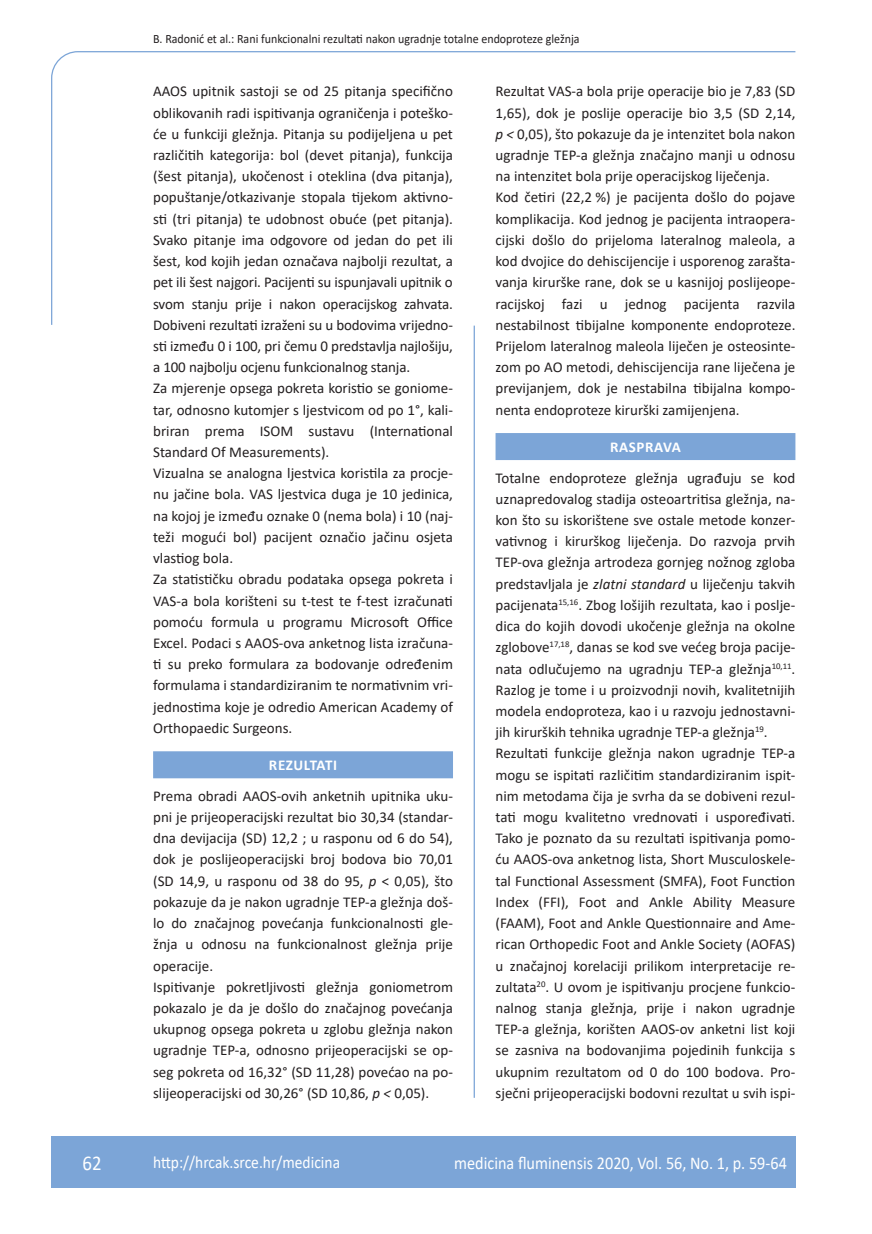
<style>
.page{position:relative;width:872px;height:1234px;background:#fff}
.page>*{position:absolute;margin:0;border:0;box-sizing:border-box;transform-origin:0 0}
.t1{font:21px "Calibri";color:#fff;scale:.9 1}
.t2{font:18px "Calibri";color:#fff;scale:.9 1}
.t3{font:17.25px "Calibri";color:#fff;scale:.9 1}
.osnovni_tekst{font:15px/21.1px "Calibri";color:#231f20;text-align:justify}
.naslov_ruler{font:700 15px "Calibri";letter-spacing:.04em;color:#fff}
.glava{font:12.75px "Calibri";color:#231f20;scale:.94 1}
.s1{font-style:italic}
</style>
<div class="page">
<svg style="left:51px;top:51px;width:745px;height:274px"></svg>
<hr style="left:473px;top:325px;width:2px;height:772px;background:#7ca5d7">
<div style="left:51px;top:1135px;width:744px;height:51px;background:#7ca5d7"></div>
<div style="left:153px;top:751px;width:300px;height:27px;background:#7ca5d7"></div>
<div style="left:495px;top:433px;width:300px;height:27px;background:#7ca5d7"></div>
<p class="glava" style="left:153px;top:29px;width:455px">B. Radonić et al.: Rani funkcionalni rezultati nakon ugradnje totalne endoproteze gležnja</p>
<p class="osnovni_tekst" style="left:153px;top:80px;width:301px">AAOS upitnik sastoji se od 25 pitanja specifično oblikovanih radi ispitivanja ograničenja i poteško&shy;će u funkciji gležnja. Pitanja su podijeljena u pet različitih kategorija: bol (devet pitanja), funkcija (šest pitanja), ukočenost i oteklina (dva pitanja), popuštanje/otkazivanje stopala tijekom aktivno&shy;sti (tri pitanja) te udobnost obuće (pet pitanja).<br>Svako pitanje ima odgovore od jedan do pet ili šest, kod kojih jedan označava najbolji rezultat, a pet ili šest najgori. Pacijenti su ispunjavali upitnik o svom stanju prije i nakon operacijskog zahvata.<br>Dobiveni rezultati izraženi su u bodovima vrijedno&shy;sti između 0 i 100, pri čemu 0 predstavlja najlošiju, a 100 najbolju ocjenu funkcionalnog stanja.</p>
<p class="osnovni_tekst" style="left:153px;top:377px;width:301px">Za mjerenje opsega pokreta koristio se goniome&shy;tar, odnosno kutomjer s ljestvicom od po 1°, kali&shy;briran prema ISOM sustavu (International Standard Of Measurements).</p>
<p class="osnovni_tekst" style="left:153px;top:462px;width:301px">Vizualna se analogna ljestvica koristila za procje&shy;nu jačine bola. VAS ljestvica duga je 10 jedinica, na kojoj je između oznake 0 (nema bola) i 10 (naj&shy;teži mogući bol) pacijent označio jačinu osjeta vlastiog bola.</p>
<p class="osnovni_tekst" style="left:153px;top:568px;width:301px">Za statističku obradu podataka opsega pokreta i VAS-a bola korišteni su t-test te f-test izračunati pomoću formula u programu Microsoft Office Excel. Podaci s AAOS-ova anketnog lista izračuna&shy;ti su preko formulara za bodovanje određenim formulama i standardiziranim te normativnim vri&shy;jednostima koje je odredio American Academy of Orthopaedic Surgeons.</p>
<p class="naslov_ruler" style="left:269px;top:754px;width:70px">REZULTATI</p>
<p class="osnovni_tekst" style="left:153px;top:784px;width:301px">Prema obradi AAOS-ovih anketnih upitnika uku&shy;pni je prijeoperacijski rezultat bio 30,34 (standar&shy;dna devijacija (SD) 12,2 ; u rasponu od 6 do 54), dok je poslijeoperacijski broj bodova bio 70,01 (SD 14,9, u rasponu od 38 do 95, <span class="s1">p</span> &lt; 0,05), što pokazuje da je nakon ugradnje TEP-a gležnja doš&shy;lo do značajnog povećanja funkcionalnosti gle&shy;žnja u odnosu na funkcionalnost gležnja prije operacije.</p>
<p class="osnovni_tekst" style="left:153px;top:975px;width:301px">Ispitivanje pokretljivosti gležnja goniometrom pokazalo je da je došlo do značajnog povećanja ukupnog opsega pokreta u zglobu gležnja nakon ugradnje TEP-a, odnosno prijeoperacijski se op&shy;seg pokreta od 16,32° (SD 11,28) povećao na po&shy;slijeoperacijski od 30,26° (SD 10,86, <span class="s1">p &lt;</span> 0,05).</p>
<p class="osnovni_tekst" style="left:495px;top:80px;width:301px">Rezultat VAS-a bola prije operacije bio je 7,83 (SD 1,65), dok je poslije operacije bio 3,5 (SD 2,14, <span class="s1">p &lt;</span> 0,05), što pokazuje da je intenzitet bola nakon ugradnje TEP-a gležnja značajno manji u odnosu na intenzitet bola prije operacijskog liječenja.</p>
<p class="osnovni_tekst" style="left:495px;top:186px;width:301px">Kod četiri (22,2 %) je pacijenta došlo do pojave komplikacija. Kod jednog je pacijenta intraopera&shy;cijski došlo do prijeloma lateralnog maleola, a kod dvojice do dehiscijencije i usporenog zarašta&shy;vanja kirurške rane, dok se u kasnijoj poslijeope&shy;racijskoj fazi u jednog pacijenta razvila nestabilnost tibijalne komponente endoproteze.<br>Prijelom lateralnog maleola liječen je osteosinte&shy;zom po AO metodi, dehiscijencija rane liječena je previjanjem, dok je nestabilna tibijalna kompo&shy;nenta endoproteze kirurški zamijenjena.</p>
<p class="naslov_ruler" style="left:610px;top:436px;width:72px">RASPRAVA</p>
<p class="osnovni_tekst" style="left:495px;top:466px;width:301px">Totalne endoproteze gležnja ugrađuju se kod uznapredovalog stadija osteoartritisa gležnja, na&shy;kon što su iskorištene sve ostale metode konzer&shy;vativnog i kirurškog liječenja. Do razvoja prvih TEP-ova gležnja artrodeza gornjeg nožnog zgloba predstavljala je <span class="s1">zlatni standard</span> u liječenju takvih pacijenata<sup>15,16</sup>. Zbog lošijih rezultata, kao i poslje&shy;dica do kojih dovodi ukočenje gležnja na okolne zglobove<sup>17,18</sup>, danas se kod sve većeg broja pacije&shy;nata odlučujemo na ugradnju TEP-a gležnja<sup>10,11</sup>.<br>Razlog je tome i u proizvodnji novih, kvalitetnijih modela endoproteza, kao i u razvoju jednostavni&shy;jih kirurških tehnika ugradnje TEP-a gležnja<sup>19</sup>.</p>
<p class="osnovni_tekst" style="left:495px;top:742px;width:301px">Rezultati funkcije gležnja nakon ugradnje TEP-a mogu se ispitati različitim standardiziranim ispit&shy;nim metodama čija je svrha da se dobiveni rezul&shy;tati mogu kvalitetno vrednovati i uspoređivati.<br>Tako je poznato da su rezultati ispitivanja pomo&shy;ću AAOS-ova anketnog lista, Short Musculoskele&shy;tal Functional Assessment (SMFA), Foot Function Index (FFI), Foot and Ankle Ability Measure (FAAM), Foot and Ankle Questionnaire and Ame&shy;rican Orthopedic Foot and Ankle Society (AOFAS) u značajnoj korelaciji prilikom interpretacije re&shy;zultata<sup>20</sup>. U ovom je ispitivanju procjene funkcio&shy;nalnog stanja gležnja, prije i nakon ugradnje TEP-a gležnja, korišten AAOS-ov anketni list koji se zasniva na bodovanjima pojedinih funkcija s ukupnim rezultatom od 0 do 100 bodova. Pro&shy;sječni prijeoperacijski bodovni rezultat u svih ispi-</p>
<p class="t1" style="left:82px;top:1147px;width:23px">62</p>
<p class="t3" style="left:153px;top:1149px;width:209px">http://hrcak.srce.hr/medicina</p>
<p class="t2" style="left:454px;top:1149px;width:371px">medicina fluminensis 2020, Vol. 56, No. 1, p. 59-64</p>
</div>
